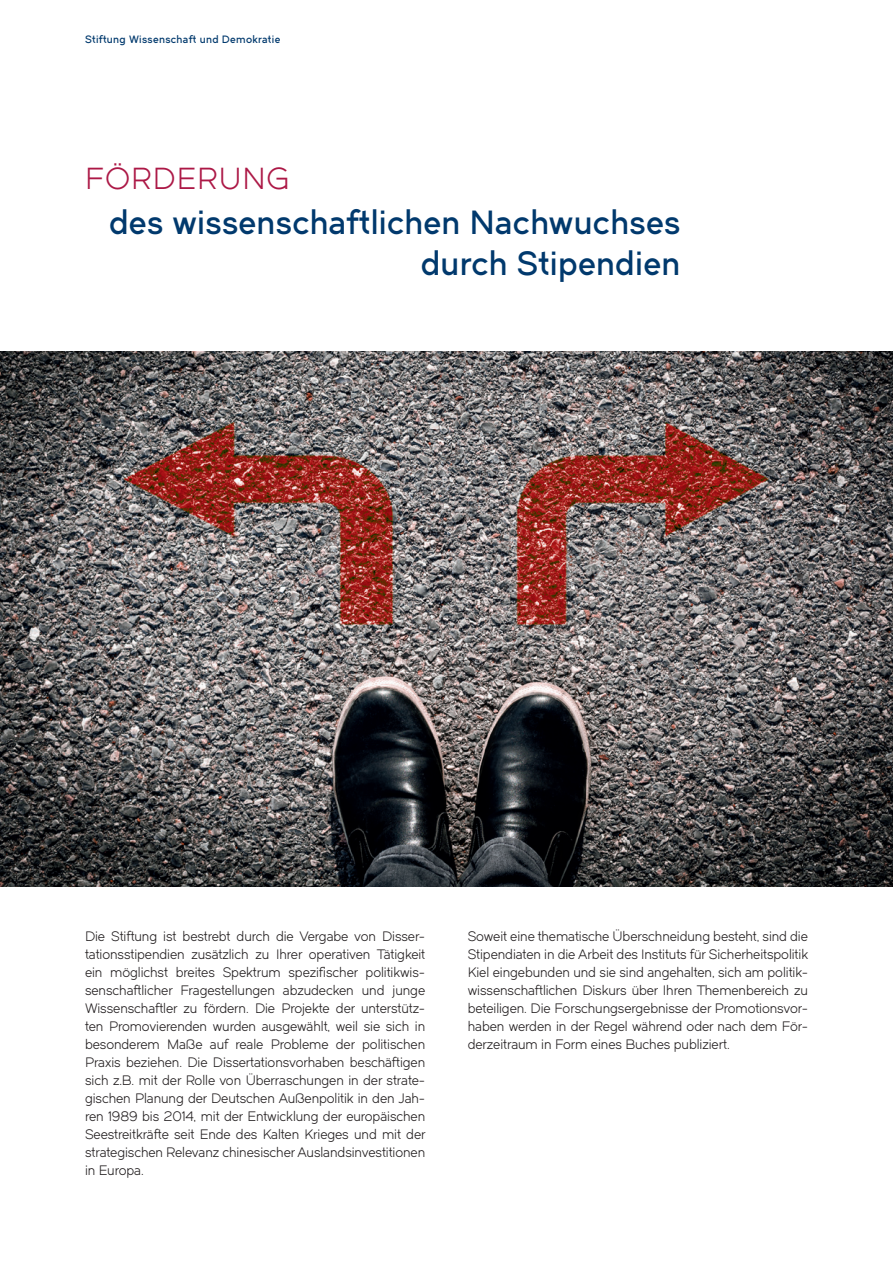
<style>
.page{position:relative;width:893px;height:1263px;background:#fff}
.page>*{position:absolute;margin:0;border:0;box-sizing:border-box;transform-origin:0 0}
.t1{font:33px/40.5px "Dual 600";letter-spacing:.01em;color:#01396d;text-align:right}
.t2{font:30px "Dual 400";letter-spacing:.03em;color:#ac1846}
.t3{font:13.5px/18px "Dual 400";letter-spacing:-.005em;color:#231f20;text-align:justify}
.t4{font:10.5px "Dual 600";letter-spacing:.03em;color:#01396d}
</style>
<div class="page">
<img style="left:0;top:351px;width:893px;height:536px">
<p class="t4" style="left:85px;top:32px;width:197px">Stiftung Wissenschaft und Demokratie</p>
<h2 class="t2" style="left:85px;top:160px;width:206px">FÖRDERUNG</h2>
<h1 class="t1" style="left:109px;top:202px;width:573px">des wissenschaftlichen Nachwuchses durch Stipendien</h1>
<p class="t3" style="left:85px;top:927px;width:342px">Die Stiftung ist bestrebt durch die Vergabe von Disser&shy;tationsstipendien zusätzlich zu Ihrer operativen Tätigkeit ein möglichst breites Spektrum spezifischer politikwis&shy;senschaftlicher Fragestellungen abzudecken und junge Wissenschaftler zu fördern. Die Projekte der unterstütz&shy;ten Promovierenden wurden ausgewählt, weil sie sich in besonderem Maße auf reale Probleme der politischen Praxis beziehen. Die Dissertationsvorhaben beschäftigen sich z.B. mit der Rolle von Überraschungen in der strate&shy;gischen Planung der Deutschen Außenpolitik in den Jah&shy;ren 1989 bis 2014, mit der Entwicklung der europäischen Seestreitkräfte seit Ende des Kalten Krieges und mit der strategischen Relevanz chinesischer Auslandsinvestitionen in Europa.</p>
<p class="t3" style="left:468px;top:927px;width:342px">Soweit eine thematische Überschneidung besteht, sind die Stipendiaten in die Arbeit des Instituts für Sicherheitspolitik Kiel eingebunden und sie sind angehalten, sich am politik&shy;wissenschaftlichen Diskurs über Ihren Themenbereich zu beteiligen. Die Forschungsergebnisse der Promotionsvor&shy;haben werden in der Regel während oder nach dem För&shy;derzeitraum in Form eines Buches publiziert.</p>
</div>
